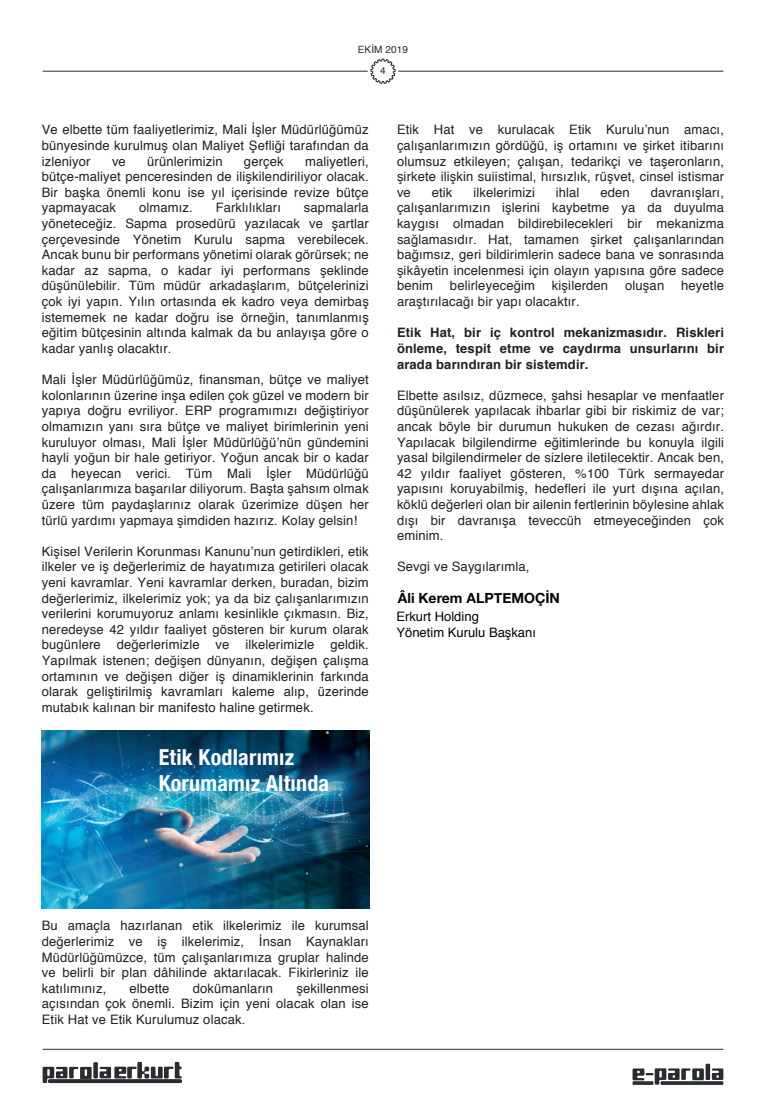
<style>
.page{position:relative;width:766px;height:1106px;background:#fff}
.page>*{position:absolute;margin:0;border:0;box-sizing:border-box;transform-origin:0 0}
.t1{font:700 condensed 22px/26.4px "Helvetica Neue";letter-spacing:.01em;color:#fff}
.t2{font:700 14px "Helvetica Neue";color:#040503}
.t3{font:13px/15.6px "Helvetica";letter-spacing:.01em;color:#231f20;text-align:justify}
.t4{font:700 13px/15.6px "Helvetica";letter-spacing:.01em;color:#231f20;text-align:justify}
.t5{font:13px/15.6px "Helvetica";color:#040503}
.t6{font:10px "Helvetica";letter-spacing:.01em;color:#292d2f}
.t7{font:10px "Helvetica";color:#323333}
</style>
<div class="page">
<hr style="left:43px;top:71px;width:324px;height:1px;background:#292d2f">
<hr style="left:398px;top:71px;width:325px;height:1px;background:#292d2f">
<svg style="left:370px;top:58px;width:26px;height:26px"></svg>
<hr style="left:43px;top:1048px;width:680px;height:1px;background:#292d2f">
<svg style="left:632px;top:1063px;width:91px;height:21px"></svg>
<hr style="left:660px;top:1081px;width:63px;height:3px;background:#292d2f">
<hr style="left:632px;top:1081px;width:21px;height:3px;background:#292d2f">
<svg style="left:43px;top:1061px;width:139px;height:22px"></svg>
<img style="left:42px;top:730px;width:327px;height:179px">
<p class="t6" style="left:357px;top:42px;width:52px">EKİM 2019</p>
<p class="t7" style="left:380px;top:63px;width:7px">4</p>
<p class="t3" style="left:42px;top:122px;width:328px">Ve elbette tüm faaliyetlerimiz, Mali İşler Müdürlüğümüz bünyesinde kurulmuş olan Maliyet Şefliği tarafından da izleniyor</p>
<p class="t3" style="left:42px;top:154px;width:328px;text-indent:263px">maliyetleri, bütçe-maliyet penceresinden de ilişkilendiriliyor olacak.<br>Bir başka önemli konu ise yıl içerisinde revize bütçe yapmayacak</p>
<p class="t3" style="left:112px;top:154px;width:15px">ve</p>
<p class="t3" style="left:147px;top:154px;width:77px">ürünlerimizin</p>
<p class="t3" style="left:244px;top:154px;width:41px">gerçek</p>
<p class="t3" style="left:42px;top:200px;width:328px;text-indent:262px">sapmalarla yöneteceğiz. Sapma prosedürü yazılacak ve şartlar çerçevesinde Yönetim Kurulu sapma verebilecek.<br>Ancak bunu bir performans yönetimi olarak görürsek; ne kadar az sapma, o kadar iyi performans şeklinde düşünülebilir. Tüm müdür arkadaşlarım, bütçelerinizi çok iyi yapın. Yılın ortasında ek kadro veya demirbaş istememek ne kadar doğru ise örneğin, tanımlanmış eğitim bütçesinin altında kalmak da bu anlayışa göre o kadar yanlış olacaktır.</p>
<p class="t3" style="left:42px;top:372px;width:328px">Mali İşler Müdürlüğümüz, finansman, bütçe ve maliyet kolonlarının üzerine inşa edilen çok güzel ve modern bir yapıya doğru evriliyor. ERP programımızı değiştiriyor olmamızın yanı sıra bütçe ve maliyet birimlerinin yeni kuruluyor olması, Mali İşler Müdürlüğü’nün gündemini hayli yoğun bir hale getiriyor. Yoğun ancak bir o kadar da heyecan verici. Tüm Mali İşler Müdürlüğü çalışanlarımıza başarılar diliyorum. Başta şahsım olmak üzere tüm paydaşlarınız olarak üzerimize düşen her türlü yardımı yapmaya şimdiden hazırız. Kolay gelsin!</p>
<p class="t3" style="left:42px;top:544px;width:328px">Kişisel Verilerin Korunması Kanunu’nun getirdikleri, etik ilkeler ve iş değerlerimiz de hayatımıza getirileri olacak yeni kavramlar. Yeni kavramlar derken, buradan, bizim değerlerimiz, ilkelerimiz yok; ya da biz çalışanlarımızın verilerini korumuyoruz anlamı kesinlikle çıkmasın. Biz, neredeyse 42 yıldır faaliyet gösteren bir kurum olarak bugünlere değerlerimizle ve ilkelerimizle geldik.<br>Yapılmak istenen; değişen dünyanın, değişen çalışma ortamının ve değişen diğer iş dinamiklerinin farkında olarak geliştirilmiş kavramları kaleme alıp, üzerinde mutabık kalınan bir manifesto haline getirmek.</p>
<p class="t3" style="left:139px;top:200px;width:55px">olmamız.</p>
<p class="t3" style="left:216px;top:200px;width:67px">Farklılıkları</p>
<h1 class="t1" style="left:159px;top:742px;width:172px">Etik Kodlarımız<br>Korumamız Altında</h1>
<p class="t3" style="left:397px;top:122px;width:328px">Etik Hat ve kurulacak Etik Kurulu’nun amacı, çalışanlarımızın gördüğü, iş ortamını ve şirket itibarını olumsuz etkileyen; çalışan, tedarikçi ve taşeronların, şirkete ilişkin suiistimal, hırsızlık, rüşvet, cinsel istismar ve</p>
<p class="t3" style="left:397px;top:185px;width:328px;text-indent:253px">davranışları, çalışanlarımızın işlerini kaybetme ya da duyulma kaygısı olmadan bildirebilecekleri bir mekanizma sağlamasıdır. Hat, tamamen şirket çalışanlarından bağımsız, geri bildirimlerin sadece bana ve sonrasında şikâyetin incelenmesi için olayın yapısına göre sadece benim</p>
<p class="t3" style="left:431px;top:185px;width:22px">etik</p>
<p class="t3" style="left:473px;top:185px;width:63px">ilkelerimizi</p>
<p class="t3" style="left:555px;top:185px;width:25px">ihlal</p>
<p class="t3" style="left:600px;top:185px;width:31px">eden</p>
<p class="t3" style="left:450px;top:278px;width:86px">belirleyeceğim</p>
<p class="t3" style="left:552px;top:278px;width:58px">kişilerden</p>
<p class="t3" style="left:625px;top:278px;width:41px">oluşan</p>
<p class="t3" style="left:681px;top:278px;width:44px">heyetle</p>
<p class="t3" style="left:397px;top:294px;width:184px">araştırılacağı bir yapı olacaktır.</p>
<p class="t4" style="left:397px;top:325px;width:328px">Etik Hat, bir iç kontrol mekanizmasıdır. Riskleri önleme, tespit etme ve caydırma unsurlarını bir arada barındıran bir sistemdir.</p>
<p class="t3" style="left:397px;top:388px;width:328px">Elbette asılsız, düzmece, şahsi hesaplar ve menfaatler düşünülerek yapılacak ihbarlar gibi bir riskimiz de var; ancak böyle bir durumun hukuken de cezası ağırdır.<br>Yapılacak bilgilendirme eğitimlerinde bu konuyla ilgili yasal bilgilendirmeler de sizlere iletilecektir. Ancak ben, 42 yıldır faaliyet gösteren, %100 Türk sermayedar yapısını koruyabilmiş, hedefleri ile yurt dışına açılan, köklü değerleri olan bir ailenin fertlerinin böylesine ahlak dışı bir davranışa teveccüh etmeyeceğinden çok eminim.</p>
<p class="t3" style="left:397px;top:559px;width:134px">Sevgi ve Saygılarımla,</p>
<p class="t2" style="left:397px;top:586px;width:163px">Âli Kerem ALPTEMOÇİN</p>
<p class="t5" style="left:396px;top:609px;width:141px">Erkurt Holding<br>Yönetim Kurulu Başkanı</p>
<p class="t3" style="left:42px;top:918px;width:328px">Bu amaçla hazırlanan etik ilkelerimiz ile kurumsal değerlerimiz ve iş ilkelerimiz, İnsan Kaynakları Müdürlüğümüzce, tüm çalışanlarımıza gruplar halinde ve belirli bir plan dâhilinde aktarılacak. Fikirleriniz ile katılımınız,</p>
<p class="t3" style="left:129px;top:980px;width:41px">elbette</p>
<p class="t3" style="left:193px;top:980px;width:82px">dokümanların</p>
<p class="t3" style="left:42px;top:980px;width:328px;text-indent:254px">şekillenmesi açısından çok önemli. Bizim için yeni olacak olan ise Etik Hat ve Etik Kurulumuz olacak.</p>
</div>
